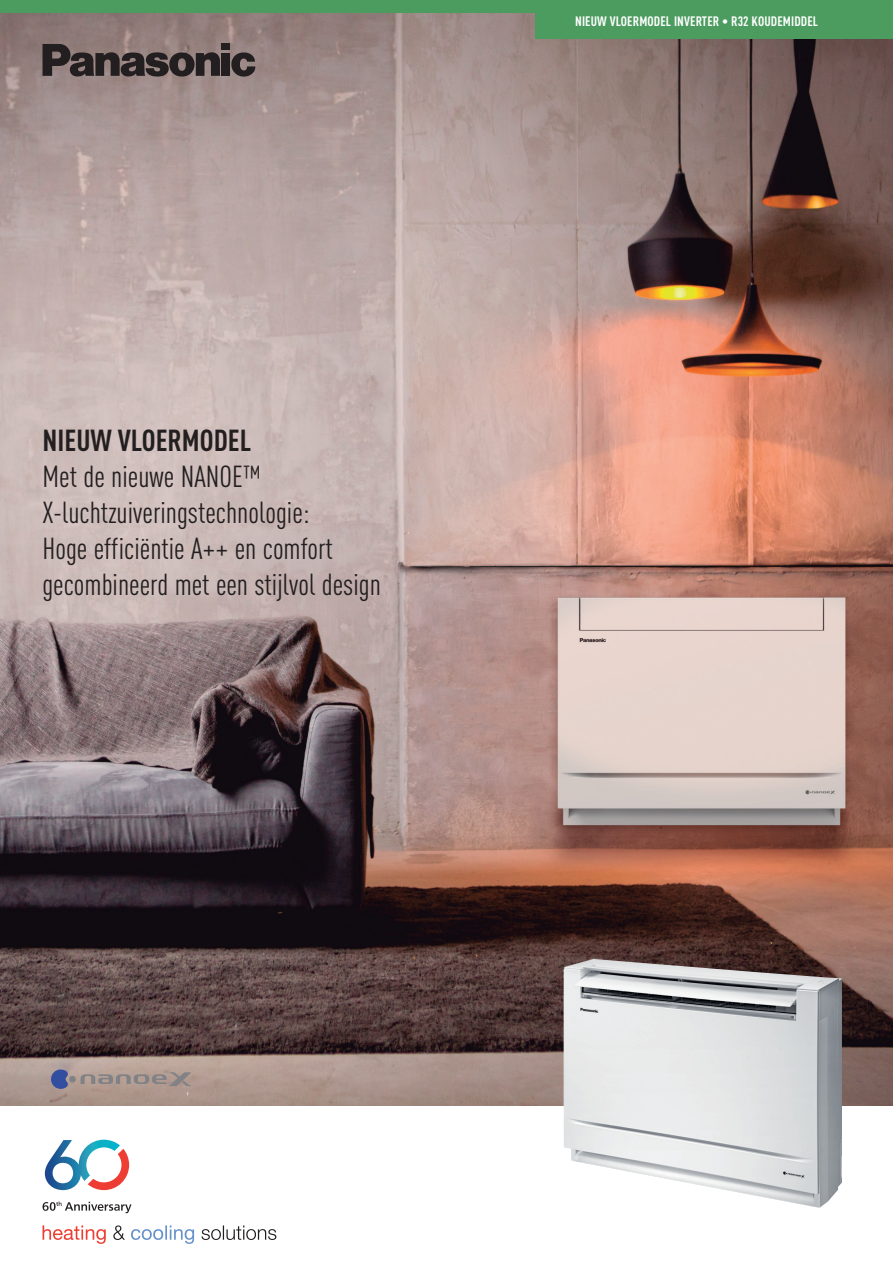
<style>
.page{position:relative;width:893px;height:1263px;background:#fff}
.page>*{position:absolute;margin:0;border:0;box-sizing:border-box;transform-origin:0 0}
.t1{font:30px/36px "DIN Cond";color:#231f20}
.t2{font:700 30px "DIN Cond";color:#231f20}
.t3{font:700 13.5px "DIN Cond";letter-spacing:.01em;color:#fff}
</style>
<div class="page">
<img style="left:0;top:13px;width:893px;height:1093px">
<svg style="left:231px;top:52px;width:24px;height:25px"></svg>
<div style="left:222px;top:44px;width:8px;height:6px;background:#231f20"></div>
<div style="left:222px;top:53px;width:8px;height:23px;background:#231f20"></div>
<svg style="left:43px;top:44px;width:177px;height:33px"></svg>
<svg style="left:202px;top:1225px;width:74px;height:15px"></svg>
<svg style="left:131px;top:1225px;width:63px;height:19px"></svg>
<svg style="left:113px;top:1225px;width:12px;height:15px"></svg>
<svg style="left:43px;top:1225px;width:63px;height:19px"></svg>
<div style="left:536px;top:0;width:357px;height:38px;background:#4c9c5f"></div>
<div style="left:0;top:0;width:893px;height:13px;background:#4c9c5f"></div>
<img style="left:564px;top:959px;width:278px;height:249px">
<div style="left:69px;top:1076px;width:7px;height:6px;background:#808285;border-radius:50%"></div>
<svg style="left:51px;top:1069px;width:17px;height:20px"></svg>
<svg style="left:80px;top:1070px;width:111px;height:16px"></svg>
<svg style="left:45px;top:1140px;width:84px;height:50px"></svg>
<svg style="left:43px;top:1201px;width:88px;height:12px"></svg>
<p class="t2" style="left:43px;top:422px;width:210px">NIEUW VLOERMODEL</p>
<p class="t1" style="left:43px;top:458px;width:340px">Met de nieuwe NANOE™<br>X-luchtzuiveringstechnologie:<br>Hoge efficiëntie A++ en comfort gecombineerd met een stijlvol design</p>
<p class="t3" style="left:575px;top:13px;width:244px">NIEUW VLOERMODEL INVERTER • R32 KOUDEMIDDEL</p>
</div>
